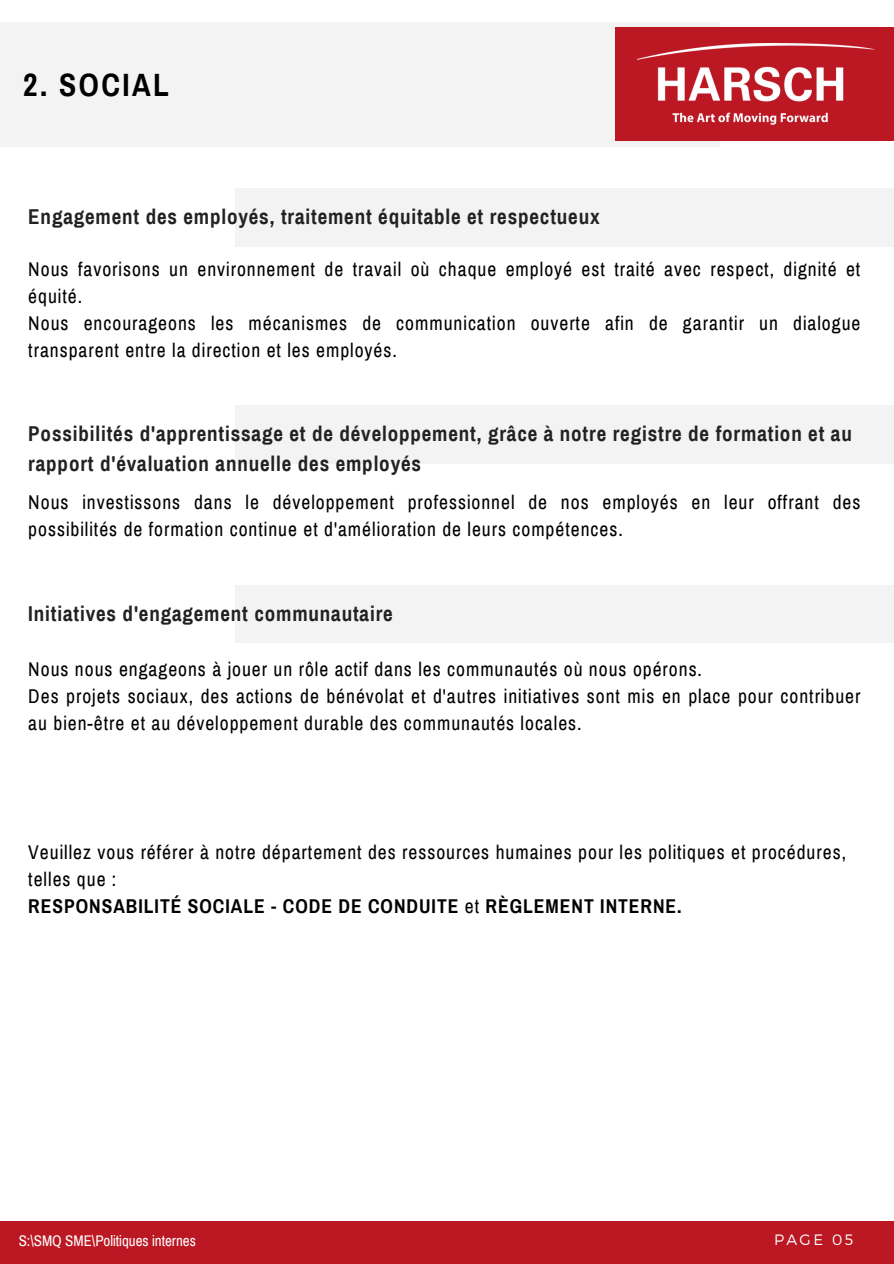
<style>
.page{position:relative;width:894px;height:1264px;background:#fff}
.page>*{position:absolute;margin:0;border:0;box-sizing:border-box;transform-origin:0 0}
.t1{font:700 31.5px "Archivo Narrow";letter-spacing:.075em;color:#000}
.t2{font:700 21px/29.2px "Archivo Narrow";letter-spacing:.04em;color:#222}
.t3{font:19.5px/27px "Archivo Narrow";letter-spacing:.05em;color:#000}
.t4{font:15px "Archivo Narrow";color:#fff}
.t5{font:300 15px "Montserrat";letter-spacing:.16em;color:#fff}
.s1{font-weight:700}
</style>
<div class="page">
<div style="left:0;top:1221px;width:893px;height:42px;background:#bc1823"></div>
<div style="left:0;top:22px;width:719px;height:124px;background:#f3f3f3"></div>
<div style="left:615px;top:27px;width:278px;height:114px;background:#bc1823"></div>
<img style="left:637px;top:43px;width:237px;height:81px">
<div style="left:235px;top:189px;width:658px;height:57px;background:#f3f3f3"></div>
<div style="left:235px;top:406px;width:658px;height:57px;background:#f3f3f3"></div>
<div style="left:235px;top:585px;width:658px;height:57px;background:#f3f3f3"></div>
<h1 class="t1" style="left:23px;top:69px;width:147px">2. SOCIAL</h1>
<p class="t2" style="left:28px;top:203px;width:572px">Engagement des employés, traitement équitable et respectueux</p>
<p class="t3" style="left:28px;top:256px;width:833px">Nous favorisons un environnement de travail où chaque employé est traité avec respect, dignité et équité.<br>Nous encourageons les mécanismes de communication ouverte afin de garantir un dialogue transparent entre la direction et les employés.</p>
<p class="t2" style="left:28px;top:420px;width:824px">Possibilités d'apprentissage et de développement, grâce à notre registre de formation et au rapport d'évaluation annuelle des employés</p>
<h2 class="t3" style="left:28px;top:489px;width:833px">Nous investissons dans le développement professionnel de nos employés en leur offrant des possibilités de formation continue et d'amélioration de leurs compétences.</h2>
<h3 class="t2" style="left:28px;top:599px;width:366px">Initiatives d'engagement communautaire</h3>
<p class="t3" style="left:28px;top:655px;width:833px">Nous nous engageons à jouer un rôle actif dans les communautés où nous opérons.<br>Des projets sociaux, des actions de bénévolat et d'autres initiatives sont mis en place pour contribuer au bien-être et au développement durable des communautés locales.</p>
<h2 class="t3" style="left:28px;top:838px;width:819px">Veuillez vous référer à notre département des ressources humaines pour les politiques et procédures, telles que :<br><span class="s1">RESPONSABILITÉ SOCIALE - CODE DE CONDUITE</span> et <span class="s1">RÈGLEMENT INTERNE.</span></h2>
<h3 class="t4" style="left:19px;top:1233px;width:178px">S:\SMQ SME\Politiques internes</h3>
<p class="t5" style="left:773px;top:1230px;width:81px">PAGE 05</p>
</div>
